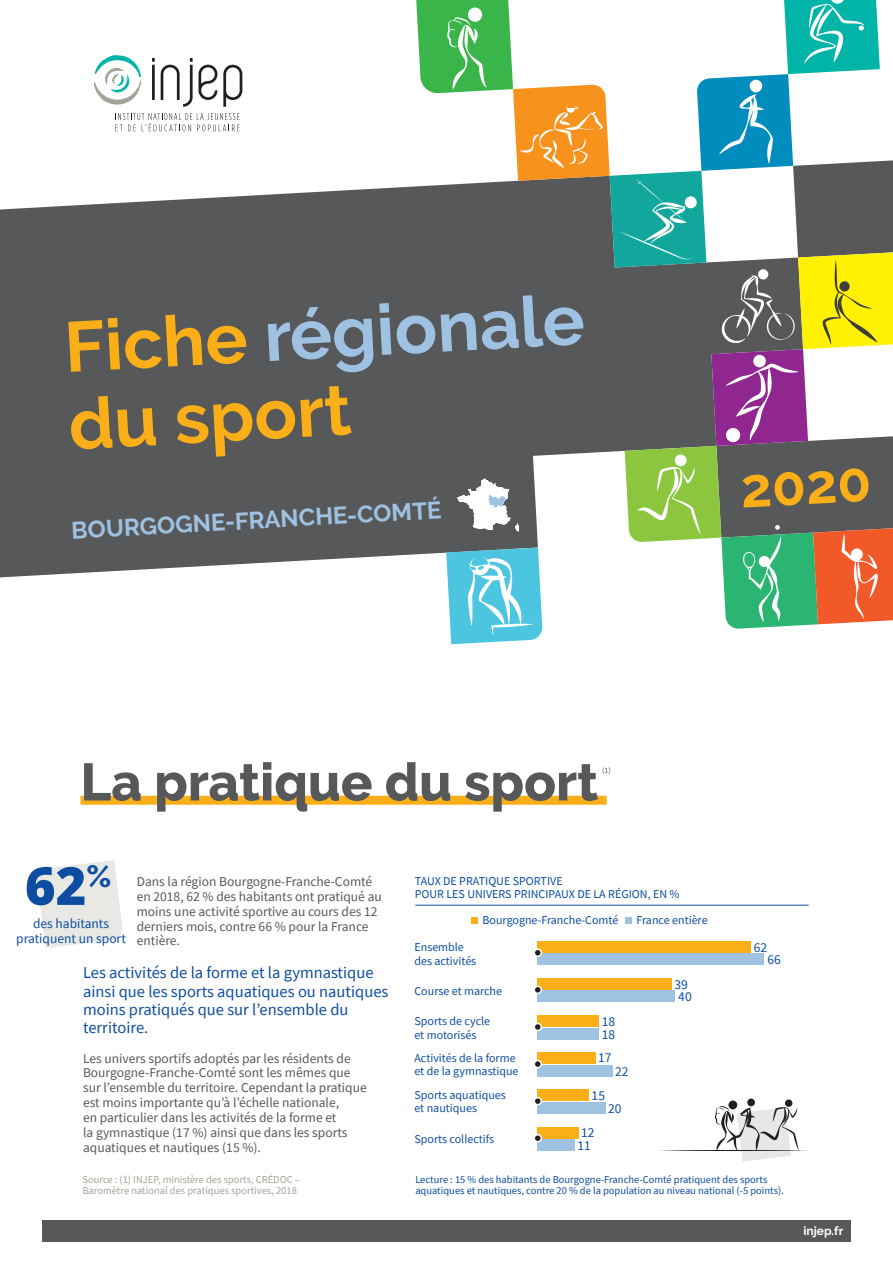
<style>
.page{position:relative;width:893px;height:1263px;background:#fff}
.page>*{position:absolute;margin:0;border:0;box-sizing:border-box;transform-origin:0 0}
.t1{font:700 70.5px/77.8px "Raleway";color:#faaf18}
.t2{font:700 55.5px "Raleway";color:#faaf18}
.t3{font:800 52.5px "Raleway";color:#57585a}
.t4{font:800 52.5px "Open Sans";color:#0d4da1}
.t5{font:700 24px "Raleway";color:#9fc1e2}
.t6{font:16.5px/18.1px "Source Sans Pro";color:#0d4da1}
.t7{font:13.5px/14.9px "Source Sans Pro";color:#57585a}
.t8{font:13.5px/12.8px "Source Sans Pro";color:#0d4da1}
.t9{font:12px/13.2px "Source Sans Pro";color:#0d4da1}
.t10{font:700 12px "Raleway";color:#fff}
.t11{font:10.5px/11.6px "Source Sans Pro";color:#0d4da1}
.t12{font:10.5px/11.6px "Source Sans Pro";color:#a4a397}
.t13{font:7.8px "Source Sans Pro";color:#57585a}
.s1{color:#9fc1e2}
</style>
<div class="page">
<div style="left:0;top:186px;width:412px;height:391px;background:#57585a"></div>
<div style="left:43px;top:1220px;width:808px;height:22px;background:#57585a"></div>
<svg style="left:94px;top:55px;width:148px;height:76px"></svg>
<svg style="left:412px;top:0;width:481px;height:644px"></svg>
<div style="left:537px;top:1139px;width:38px;height:11px;background:#9fc1e2"></div>
<div style="left:537px;top:1127px;width:42px;height:11px;background:#faaf18"></div>
<div style="left:537px;top:1102px;width:69px;height:11px;background:#9fc1e2"></div>
<div style="left:537px;top:1090px;width:52px;height:11px;background:#faaf18"></div>
<div style="left:537px;top:1065px;width:76px;height:11px;background:#9fc1e2"></div>
<div style="left:537px;top:1053px;width:59px;height:11px;background:#faaf18"></div>
<div style="left:537px;top:1028px;width:62px;height:11px;background:#9fc1e2"></div>
<div style="left:537px;top:1015px;width:62px;height:12px;background:#faaf18"></div>
<div style="left:537px;top:991px;width:138px;height:11px;background:#9fc1e2"></div>
<div style="left:537px;top:978px;width:134px;height:11px;background:#faaf18"></div>
<div style="left:537px;top:954px;width:227px;height:11px;background:#9fc1e2"></div>
<div style="left:537px;top:941px;width:213px;height:11px;background:#faaf18"></div>
<svg style="left:659px;top:1098px;width:149px;height:63px"></svg>
<div style="left:80px;top:796px;width:527px;height:9px;background:#faaf18"></div>
<hr style="left:415px;top:905px;width:394px;height:1px;background:#0d4da1">
<div style="left:471px;top:917px;width:6px;height:7px;background:#faaf18"></div>
<div style="left:626px;top:917px;width:6px;height:7px;background:#9fc1e2"></div>
<div style="left:534px;top:949px;width:7px;height:7px;background:#231f20;border-radius:50%"></div>
<div style="left:533px;top:948px;width:9px;height:9px;border:2px solid #fff;border-radius:50%"></div>
<div style="left:534px;top:986px;width:7px;height:7px;background:#231f20;border-radius:50%"></div>
<div style="left:533px;top:986px;width:9px;height:8px;border:2px solid #fff;border-radius:50%"></div>
<div style="left:534px;top:1060px;width:7px;height:7px;background:#231f20;border-radius:50%"></div>
<div style="left:533px;top:1060px;width:9px;height:8px;border:2px solid #fff;border-radius:50%"></div>
<div style="left:534px;top:1023px;width:7px;height:7px;background:#231f20;border-radius:50%"></div>
<div style="left:533px;top:1023px;width:9px;height:8px;border:2px solid #fff;border-radius:50%"></div>
<div style="left:534px;top:1098px;width:7px;height:7px;background:#231f20;border-radius:50%"></div>
<div style="left:533px;top:1097px;width:9px;height:8px;border:2px solid #fff;border-radius:50%"></div>
<div style="left:534px;top:1135px;width:7px;height:7px;background:#231f20;border-radius:50%"></div>
<div style="left:533px;top:1134px;width:9px;height:8px;border:2px solid #fff;border-radius:50%"></div>
<svg style="left:36px;top:860px;width:87px;height:88px"></svg>
<h1 class="t1" style="left:62px;top:308px;width:522px;rotate:-3deg">Fiche <span class="s1">régionale </span>du sport</h1>
<h3 class="t5" style="left:71px;top:516px;width:372px;rotate:-3deg">BOURGOGNE-FRANCHE-COMTÉ</h3>
<h2 class="t2" style="left:739px;top:456px;width:132px;rotate:-3deg">2020</h2>
<h3 class="t3" style="left:80px;top:752px;width:519px">La pratique du sport</h3>
<p class="t13" style="left:602px;top:765px;width:10px">(1)</p>
<h3 class="t4" style="left:25px;top:846px;width:88px">62<sup>%</sup></h3>
<p class="t8" style="left:16px;top:916px;width:111px;line-height:14.9px;text-align:center">des habitants pratiquent un sport</p>
<p class="t7" style="left:137px;top:874px;width:247px">Dans la région Bourgogne-Franche-Comté en 2018, 62 % des habitants ont pratiqué au moins une activité sportive au cours des 12 derniers mois, contre 66 % pour la France entière.</p>
<p class="t6" style="left:83px;top:964px;width:307px">Les activités de la forme et la gymnastique ainsi que les sports aquatiques ou nautiques moins pratiqués que sur l’ensemble du territoire.</p>
<p class="t7" style="left:83px;top:1050px;width:285px">Les univers sportifs adoptés par les résidents de Bourgogne-Franche-Comté sont les mêmes que sur l’ensemble du territoire. Cependant la pratique est moins importante qu’à l’échelle nationale,<br>en particulier dans les activités de la forme et<br>la gymnastique (17 %) ainsi que dans les sports aquatiques et nautiques (15 %).</p>
<p class="t9" style="left:415px;top:874px;width:266px">TAUX DE PRATIQUE SPORTIVE<br>POUR LES UNIVERS PRINCIPAUX DE LA RÉGION, EN %</p>
<p class="t9" style="left:483px;top:913px;width:137px">Bourgogne-Franche-Comté</p>
<p class="t9" style="left:636px;top:913px;width:73px">France entière</p>
<p class="t9" style="left:414px;top:941px;width:63px">Ensemble des activités</p>
<p class="t9" style="left:414px;top:984px;width:89px">Course et marche</p>
<p class="t9" style="left:414px;top:1015px;width:77px">Sports de cycle et motorisés</p>
<p class="t9" style="left:414px;top:1051px;width:106px">Activités de la forme et de la gymnastique</p>
<p class="t9" style="left:414px;top:1088px;width:93px">Sports aquatiques et nautiques</p>
<p class="t9" style="left:414px;top:1132px;width:81px">Sports collectifs</p>
<p class="t8" style="left:602px;top:1015px;width:15px">18<br>18</p>
<p class="t8" style="left:598px;top:1051px;width:15px">17</p>
<p class="t8" style="left:592px;top:1089px;width:15px">15</p>
<p class="t8" style="left:615px;top:1065px;width:15px">22</p>
<p class="t8" style="left:577px;top:1126px;width:19px">12<br>11</p>
<p class="t8" style="left:608px;top:1102px;width:15px">20</p>
<p class="t8" style="left:674px;top:977px;width:19px">39<br>40</p>
<p class="t8" style="left:754px;top:941px;width:15px">62</p>
<p class="t8" style="left:767px;top:953px;width:15px">66</p>
<p class="t12" style="left:82px;top:1173px;width:219px">Source : (1) INJEP, ministère des sports, CRÉDOC –<br>Baromètre national des pratiques sportives, 2018</p>
<p class="t11" style="left:415px;top:1173px;width:370px">Lecture : 15 % des habitants de Bourgogne-Franche-Comté pratiquent des sports aquatiques et nautiques, contre 20 % de la population au niveau national (-5 points).</p>
<p class="t10" style="left:803px;top:1224px;width:42px">injep.fr</p>
</div>
